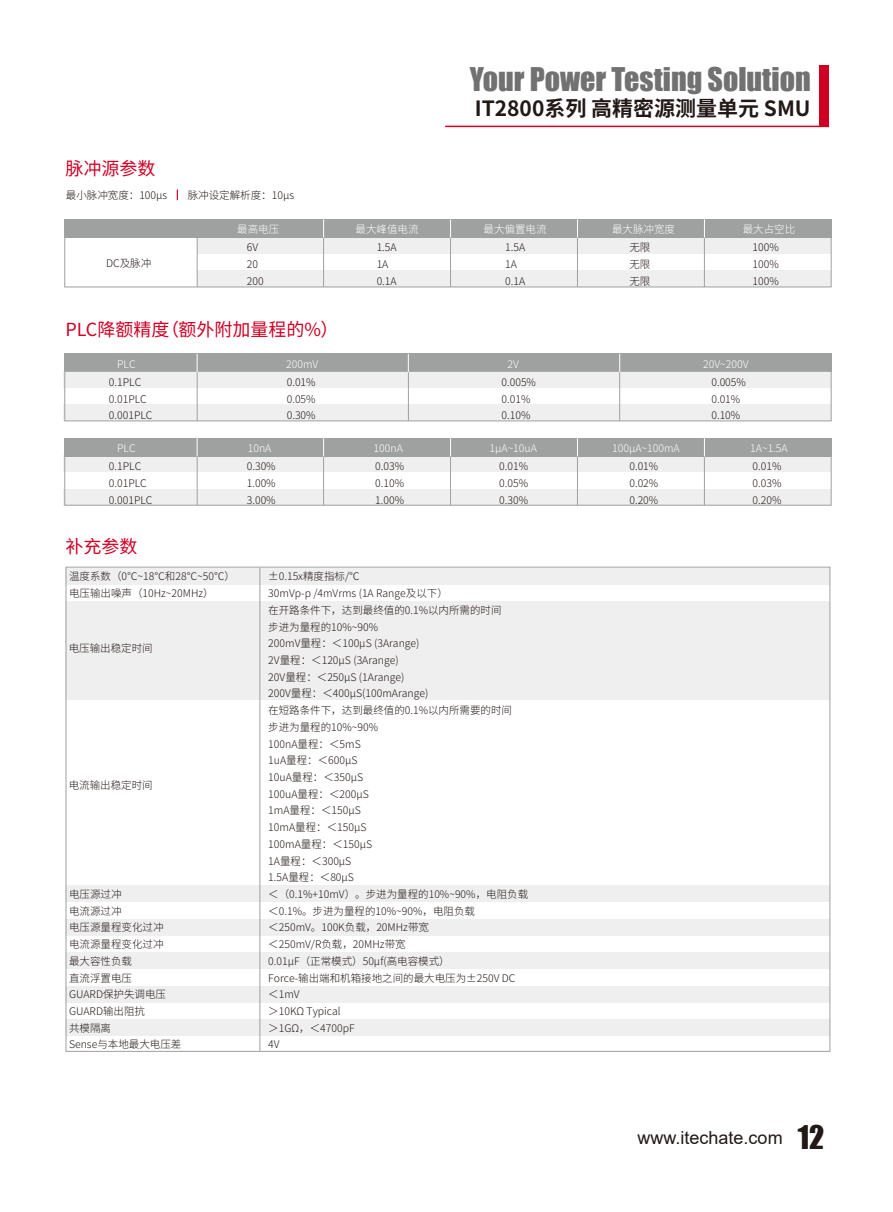
<style>
.page{position:relative;width:893px;height:1212px;background:#fff}
.page>*{position:absolute;margin:0;border:0;box-sizing:border-box;transform-origin:0 0}
.t1{font:30px "Impact";color:#727171}
.t2{font:700 21px "Source Han Sans CN";color:#221815}
.t3{font:18px "Source Han Sans CN";color:#cf0022}
.t4{font:18px "Arial";color:#221815}
.t5{font:300 10.5px/16.6px "Source Han Sans CN";color:#221815}
.t6{font:300 10.5px "Source Han Sans CN";color:#fff}
.s1{font-family:"Impact";font-size:30px}
</style>
<div class="page">
<div style="left:820px;top:65px;width:9px;height:61px;background:#cf0022"></div>
<hr style="left:445px;top:126px;width:384px;height:1px;background:#cf0022">
<div style="left:66px;top:885px;width:764px;height:17px;background:#efefef"></div>
<div style="left:66px;top:918px;width:764px;height:17px;background:#efefef"></div>
<div style="left:66px;top:952px;width:764px;height:17px;background:#efefef"></div>
<div style="left:66px;top:986px;width:764px;height:16px;background:#efefef"></div>
<div style="left:66px;top:1019px;width:764px;height:17px;background:#efefef"></div>
<div style="left:66px;top:601px;width:764px;height:99px;background:#efefef"></div>
<div style="left:66px;top:568px;width:764px;height:17px;background:#efefef"></div>
<hr style="left:260px;top:568px;width:1px;height:483px;background:#9fa0a0">
<div style="left:197px;top:237px;width:634px;height:16px;background:#efefef"></div>
<div style="left:65px;top:219px;width:766px;height:19px;background:#9fa0a0"></div>
<div style="left:65px;top:353px;width:766px;height:19px;background:#9fa0a0"></div>
<div style="left:197px;top:270px;width:634px;height:17px;background:#efefef"></div>
<div style="left:65px;top:237px;width:766px;height:50px;border:1px solid #9fa0a0"></div>
<hr style="left:197px;top:238px;width:1px;height:49px;background:#9fa0a0">
<hr style="left:323px;top:237px;width:1px;height:50px;background:#9fa0a0">
<hr style="left:450px;top:237px;width:1px;height:50px;background:#9fa0a0">
<hr style="left:577px;top:237px;width:1px;height:50px;background:#9fa0a0">
<hr style="left:704px;top:237px;width:1px;height:50px;background:#9fa0a0">
<svg style="left:323px;top:219px;width:1px;height:19px"></svg>
<svg style="left:450px;top:219px;width:1px;height:19px"></svg>
<svg style="left:577px;top:219px;width:1px;height:19px"></svg>
<svg style="left:704px;top:219px;width:1px;height:19px"></svg>
<div style="left:64px;top:455px;width:767px;height:17px;background:#efefef"></div>
<div style="left:65px;top:438px;width:766px;height:19px;background:#9fa0a0"></div>
<div style="left:64px;top:489px;width:767px;height:16px;background:#efefef"></div>
<div style="left:65px;top:455px;width:766px;height:50px;border:1px solid #9fa0a0"></div>
<hr style="left:197px;top:456px;width:1px;height:49px;background:#9fa0a0">
<hr style="left:323px;top:456px;width:1px;height:49px;background:#9fa0a0">
<hr style="left:450px;top:456px;width:1px;height:49px;background:#9fa0a0">
<hr style="left:577px;top:456px;width:1px;height:49px;background:#9fa0a0">
<hr style="left:704px;top:456px;width:1px;height:49px;background:#9fa0a0">
<svg style="left:323px;top:438px;width:1px;height:18px"></svg>
<svg style="left:450px;top:438px;width:1px;height:18px"></svg>
<svg style="left:577px;top:438px;width:1px;height:18px"></svg>
<svg style="left:704px;top:438px;width:1px;height:18px"></svg>
<div style="left:64px;top:371px;width:767px;height:17px;background:#efefef"></div>
<div style="left:64px;top:404px;width:767px;height:17px;background:#efefef"></div>
<div style="left:65px;top:371px;width:766px;height:50px;border:1px solid #9fa0a0"></div>
<hr style="left:197px;top:372px;width:1px;height:49px;background:#9fa0a0">
<hr style="left:408px;top:372px;width:1px;height:49px;background:#9fa0a0">
<hr style="left:619px;top:372px;width:1px;height:49px;background:#9fa0a0">
<svg style="left:197px;top:354px;width:1px;height:18px"></svg>
<svg style="left:197px;top:438px;width:1px;height:18px"></svg>
<svg style="left:408px;top:354px;width:1px;height:18px"></svg>
<svg style="left:619px;top:354px;width:1px;height:18px"></svg>
<h3 class="t3" style="left:65px;top:158px;width:91px">脉冲源参数</h3>
<p class="t5" style="left:66px;top:187px;width:103px">最小脉冲宽度：100μs</p>
<p class="t5" style="left:188px;top:187px;width:108px">脉冲设定解析度：10μs</p>
<h1 class="t1" style="left:470px;top:55px;width:342px">Your Power Testing Solution</h1>
<h2 class="t2" style="left:475px;top:97px;width:337px">IT2800系列 高精密源测量单元 SMU</h2>
<p class="t5" style="left:106px;top:255px;width:47px">DC及脉冲</p>
<p class="t6" style="left:237px;top:224px;width:43px">最高电压</p>
<p class="t6" style="left:356px;top:224px;width:64px">最大峰值电流</p>
<p class="t6" style="left:483px;top:224px;width:64px">最大偏置电流</p>
<p class="t6" style="left:612px;top:224px;width:64px">最大脉冲宽度</p>
<p class="t5" style="left:247px;top:239px;width:18px">6V<br>20<br>200</p>
<p class="t5" style="left:377px;top:239px;width:22px">1.5A<br>1A<br>0.1A</p>
<p class="t5" style="left:505px;top:239px;width:22px">1.5A<br>1A<br>0.1A</p>
<p class="t5" style="left:629px;top:239px;width:22px;text-align:justify">无限无限无限</p>
<h3 class="t3" style="left:65px;top:320px;width:275px">PLC降额精度（额外附加量程的%）</h3>
<p class="t6" style="left:743px;top:224px;width:54px">最大占空比</p>
<p class="t5" style="left:752px;top:239px;width:28px;text-align:justify">100% 100% 100%</p>
<p class="t6" style="left:117px;top:358px;width:20px">PLC</p>
<p class="t6" style="left:286px;top:358px;width:34px">200mV</p>
<p class="t6" style="left:507px;top:358px;width:13px">2V</p>
<p class="t6" style="left:703px;top:358px;width:47px">20V~200V</p>
<p class="t5" style="left:109px;top:374px;width:45px">0.1PLC<br>0.01PLC<br>0.001PLC</p>
<p class="t5" style="left:501px;top:374px;width:36px">0.005%<br>0.01%<br>0.10%</p>
<p class="t5" style="left:711px;top:374px;width:36px">0.005%<br>0.01%<br>0.10%</p>
<p class="t5" style="left:287px;top:374px;width:30px;text-align:justify">0.01% 0.05% 0.30%</p>
<p class="t6" style="left:117px;top:442px;width:20px">PLC</p>
<p class="t6" style="left:248px;top:442px;width:25px">10nA</p>
<p class="t6" style="left:374px;top:442px;width:31px">100nA</p>
<p class="t6" style="left:489px;top:442px;width:49px">1μA~10uA</p>
<p class="t6" style="left:612px;top:442px;width:69px">100μA~100mA</p>
<p class="t5" style="left:109px;top:458px;width:45px">0.1PLC<br>0.01PLC<br>0.001PLC</p>
<p class="t5" style="left:375px;top:458px;width:30px;text-align:justify">0.03% 0.10% 1.00%</p>
<p class="t5" style="left:499px;top:458px;width:30px;text-align:justify">0.01% 0.05% 0.30%</p>
<p class="t5" style="left:629px;top:458px;width:30px;text-align:justify">0.01% 0.02% 0.20%</p>
<p class="t5" style="left:247px;top:458px;width:30px;text-align:justify">0.30% 1.00% 3.00%</p>
<h3 class="t3" style="left:65px;top:537px;width:73px">补充参数</h3>
<p class="t5" style="left:69px;top:568px;width:168px">温度系数（0℃~18℃和28℃~50℃）电压输出噪声（10Hz~20MHz）</p>
<p class="t5" style="left:69px;top:640px;width:85px">电压输出稳定时间</p>
<p class="t5" style="left:69px;top:777px;width:85px">电流输出稳定时间</p>
<p class="t5" style="left:69px;top:886px;width:114px">电压源过冲<br>电流源过冲<br>电压源量程变化过冲<br>电流源量程变化过冲<br>最大容性负载<br>直流浮置电压<br>GUARD保护失调电压<br>GUARD输出阻抗<br>共模隔离<br>Sense与本地最大电压差</p>
<p class="t5" style="left:268px;top:568px;width:261px">±0.15x精度指标/℃<br>30mVp-p /4mVrms (1A Range及以下）<br>在开路条件下，达到最终值的0.1%以内所需的时间<br>步进为量程的10%~90%<br>200mV量程：＜100μS (3Arange)<br>2V量程：＜120μS (3Arange)<br>20V量程：＜250μS (1Arange)<br>200V量程：＜400μS(100mArange)<br>在短路条件下，达到最终值的0.1%以内所需要的时间<br>步进为量程的10%~90%<br>100nA量程：＜5mS<br>1uA量程：＜600μS<br>10uA量程：＜350μS<br>100uA量程：＜200μS<br>1mA量程：＜150μS<br>10mA量程：＜150μS<br>100mA量程：＜150μS<br>1A量程：＜300μS<br>1.5A量程：＜80μS<br>＜（0.1%+10mV）。步进为量程的10%~90%，电阻负载＜0.1%。步进为量程的10%~90%，电阻负载<br>＜250mV。100K负载，20MHz带宽<br>＜250mV/R负载，20MHz带宽<br>0.01μF（正常模式）50μf(高电容模式）<br>Force-输出端和机箱接地之间的最大电压为±250V DC＜1mV<br>＞10KΩ Typical<br>＞1GΩ，＜4700pF<br>4V</p>
<p class="t6" style="left:750px;top:442px;width:39px">1A~1.5A</p>
<p class="t5" style="left:753px;top:458px;width:30px;text-align:justify">0.01% 0.03% 0.20%</p>
<h3 class="t4" style="left:638px;top:1126px;width:188px">www.itechate.com <span class="s1">12</span></h3>
</div>
